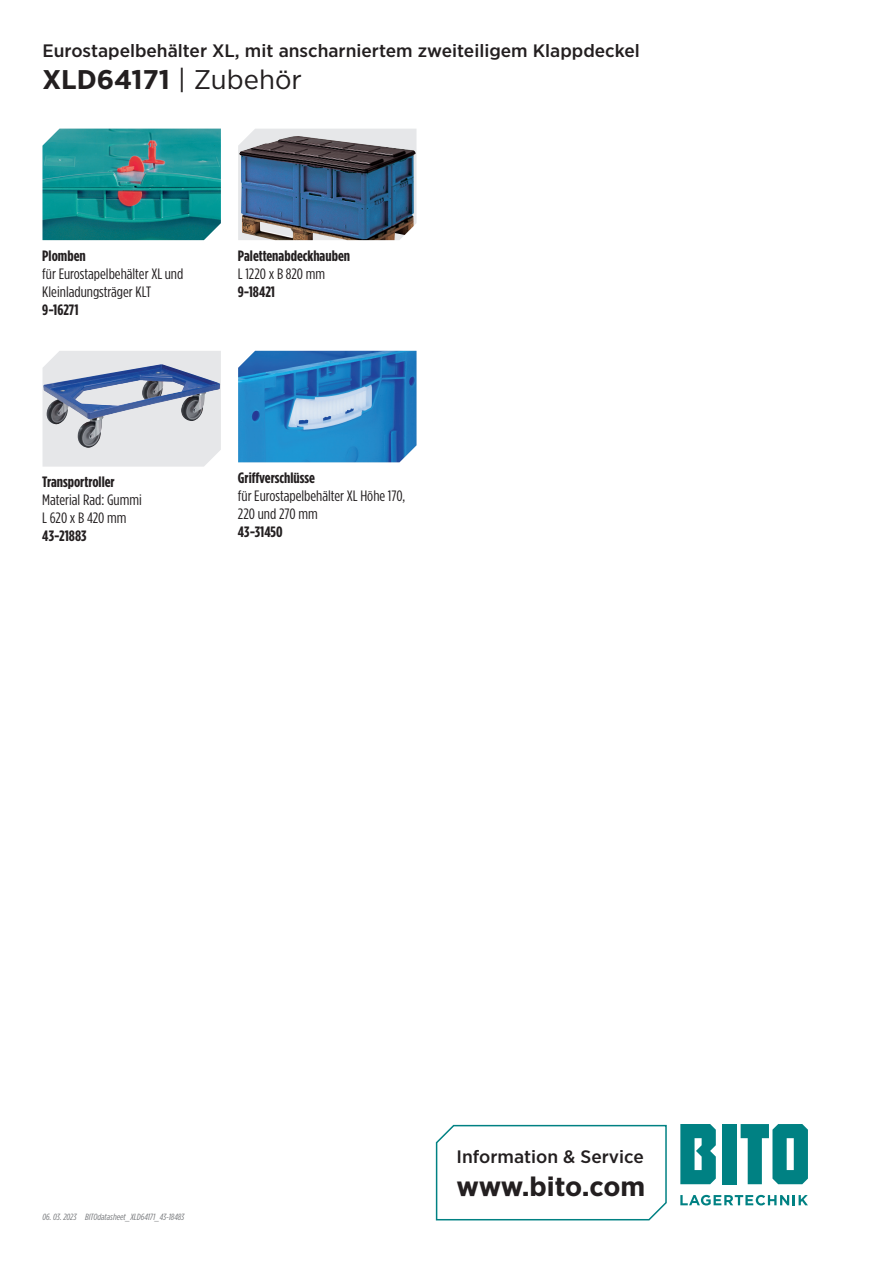
<style>
.page{position:relative;width:893px;height:1263px;background:#fff}
.page>*{position:absolute;margin:0;border:0;box-sizing:border-box;transform-origin:0 0}
.Datenblatt_Überschri{font:700 27px "Gotham Narrow";color:#231f20;scale:1.1 1}
.Datenblatt_Überschri-2{font:500 18px "Gotham Narrow";color:#231f20;scale:1.1 1}
.t1{font:15px/18px "Gotham Condensed";color:#231f20;scale:1.1 1}
.t2{font:700 15px "Gotham Condensed";color:#231f20;scale:1.1 1}
.Dateiname_inaktiv{font:italic 9px "Gotham Condensed";color:#76787b;scale:1.1 1}
.s1{font-weight:400}
</style>
<div class="page">
<svg style="left:680px;top:1195px;width:128px;height:10px"></svg>
<div style="left:723px;top:1124px;width:14px;height:60px;background:#008183"></div>
<svg style="left:680px;top:1124px;width:36px;height:60px;background:#229193"></svg>
<svg style="left:741px;top:1124px;width:67px;height:60px"></svg>
<svg style="left:435px;top:1124px;width:232px;height:97px"></svg>
<img style="left:238px;top:351px;width:178px;height:111px">
<svg style="left:43px;top:351px;width:178px;height:116px;background:#e7e8ea"></svg>
<img style="left:43px;top:364px;width:177px;height:84px">
<svg style="left:238px;top:129px;width:178px;height:111px"></svg>
<img style="left:239px;top:136px;width:177px;height:104px">
<img style="left:43px;top:129px;width:178px;height:111px">
<p class="Datenblatt_Überschri-2" style="left:43px;top:39px;width:544px">Eurostapelbehälter XL, mit anscharniertem zweiteiligem Klappdeckel</p>
<p class="Datenblatt_Überschri" style="left:43px;top:62px;width:237px">XLD64171 <span class="s1">| Zubehör</span></p>
<p class="t2" style="left:42px;top:247px;width:41px">Plomben</p>
<p class="t1" style="left:42px;top:264px;width:130px">für Eurostapelbehälter XL und<br>Kleinladungsträger KLT</p>
<p class="t2" style="left:42px;top:301px;width:34px">9-16271</p>
<p class="t2" style="left:238px;top:247px;width:103px">Palettenabdeckhauben</p>
<p class="t1" style="left:238px;top:264px;width:81px">L 1220 x B 820 mm</p>
<p class="t2" style="left:238px;top:283px;width:35px">9-18421</p>
<p class="t2" style="left:42px;top:473px;width:67px">Transportroller</p>
<p class="t1" style="left:42px;top:491px;width:92px">Material Rad: Gummi</p>
<p class="t1" style="left:42px;top:509px;width:78px">L 620 x B 420 mm</p>
<p class="t2" style="left:42px;top:527px;width:42px">43-21883</p>
<p class="t2" style="left:238px;top:469px;width:72px">Griffverschlüsse</p>
<p class="t1" style="left:238px;top:486px;width:154px">für Eurostapelbehälter XL Höhe 170,<br>220 und 270 mm</p>
<p class="t2" style="left:238px;top:523px;width:42px">43-31450</p>
<p class="Dateiname_inaktiv" style="left:43px;top:1212px;width:32px">06. 03. 2023</p>
<p class="Dateiname_inaktiv" style="left:85px;top:1212px;width:92px">BITOdatasheet_XLD64171_43-18483</p>
<p class="Datenblatt_Überschri-2" style="left:457px;top:1145px;width:172px">Information &amp; Service</p>
<h1 class="Datenblatt_Überschri" style="left:457px;top:1169px;width:173px">www.bito.com</h1>
</div>
